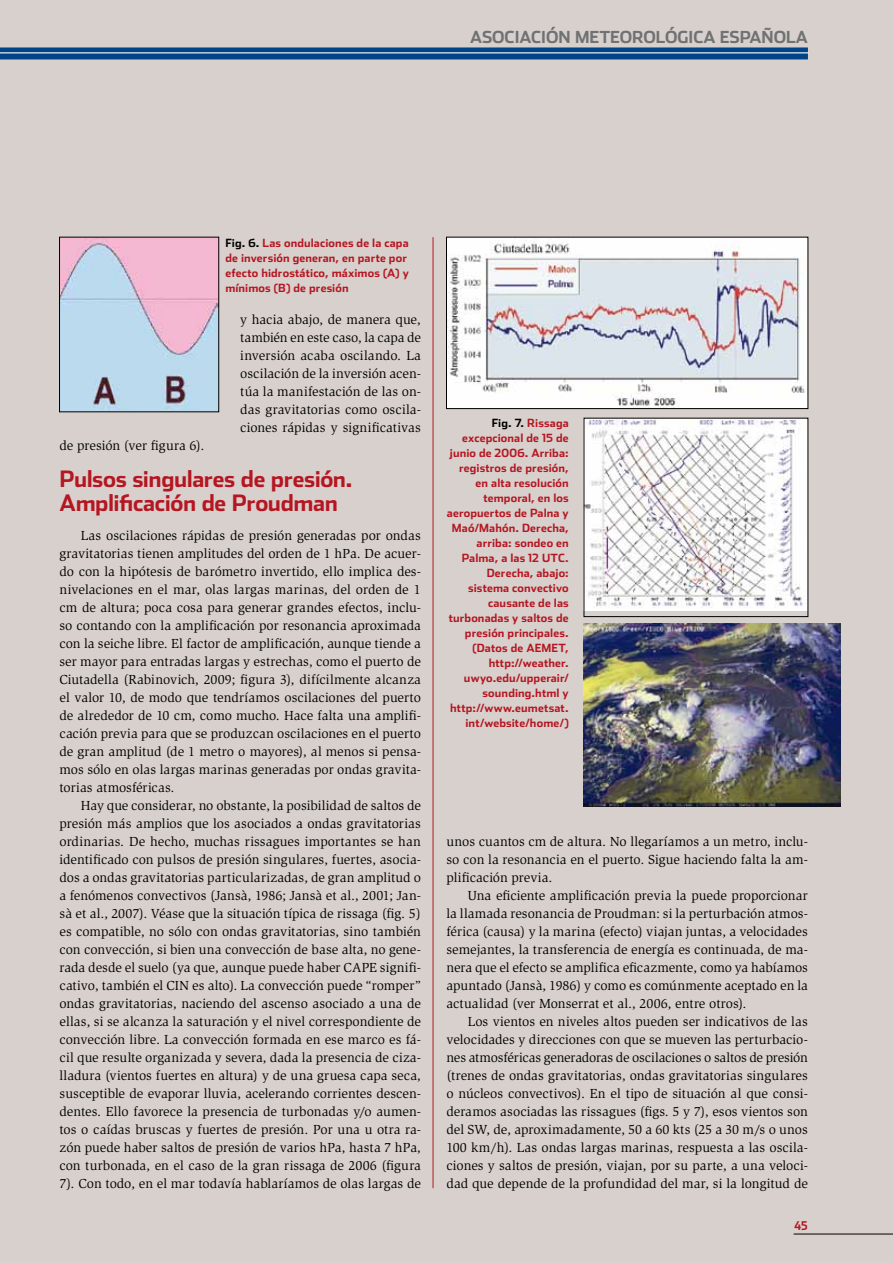
<style>
.page{position:relative;width:893px;height:1263px;background:#d7d0cc}
.page>*{position:absolute;margin:0;border:0;box-sizing:border-box;transform-origin:0 0}
.t1{font:700 22.5px/24px "Stainless";letter-spacing:-.02em;color:#b51621}
.t2{font:700 16.5px "Stainless";color:#707172}
.t3{font:13.5px/18px "Slimbach Std";letter-spacing:.005em;color:#000;text-align:justify}
.t4{font:700 12px "Stainless Cond";color:#b51621}
.t5{font:700 11.25px/15px "Stainless";letter-spacing:.015em;color:#b51621;text-align:right}
.s1{color:#000}
</style>
<div class="page">
<div style="left:0;top:47px;width:808px;height:12px;background:#004387"></div>
<hr style="left:0;top:52px;width:808px;height:1px;background:#fff">
<hr style="left:794px;top:1234px;width:99px;height:1px;background:#000">
<hr style="left:433px;top:237px;width:1px;height:951px;background:#b51621">
<img style="left:61px;top:239px;width:156px;height:171px">
<div style="left:59px;top:237px;width:160px;height:175px;border:1px solid #000"></div>
<img style="left:448px;top:239px;width:358px;height:168px">
<div style="left:446px;top:237px;width:362px;height:172px;border:1px solid #000"></div>
<img style="left:586px;top:420px;width:220px;height:191px">
<img style="left:584px;top:623px;width:256px;height:184px">
<p class="t2" style="left:470px;top:27px;width:11px">ASOCIACIÓN</p>
<p class="t2" style="left:575px;top:27px;width:26px">METEOROLÓGICA</p>
<p class="t2" style="left:720px;top:27px;width:66px">ESPAÑOLA</p>
<p class="t5" style="left:225px;top:236px;width:185px;text-align:left"><span class="s1">Fig. 6.</span> Las ondulaciones de la capa de inversión generan, en parte por efecto hidrostático, máximos (A) y mínimos (B) de presión</p>
<p class="t3" style="left:240px;top:311px;width:182px">y hacia abajo, de manera que, también en este caso, la capa de inversión acaba oscilando. La oscilación de la inversión acen&shy;túa la manifestación de las on&shy;das gravitatorias como oscila&shy;ciones rápidas y significativas</p>
<p class="t3" style="left:60px;top:437px;width:146px">de presión (ver figura 6).</p>
<h1 class="t1" style="left:60px;top:467px;width:295px">Pulsos singulares de presión.<br>Amplificación de Proudman</h1>
<p class="t3" style="left:60px;top:527px;width:363px;text-indent:21px">Las oscilaciones rápidas de presión generadas por ondas gravitatorias tienen amplitudes del orden de 1 hPa. De acuer&shy;do con la hipótesis de barómetro invertido, ello implica des&shy;nivelaciones en el mar, olas largas marinas, del orden de 1 cm de altura; poca cosa para generar grandes efectos, inclu&shy;so contando con la amplificación por resonancia aproximada con la seiche libre. El factor de amplificación, aunque tiende a ser mayor para entradas largas y estrechas, como el puerto de Ciutadella (Rabinovich, 2009; figura 3), difícilmente alcanza el valor 10, de modo que tendríamos oscilaciones del puerto de alrededor de 10 cm, como mucho. Hace falta una amplifi&shy;cación previa para que se produzcan oscilaciones en el puerto de gran amplitud (de 1 metro o mayores), al menos si pensa&shy;mos sólo en olas largas marinas generadas por ondas gravita&shy;torias atmosféricas.</p>
<p class="t3" style="left:60px;top:797px;width:363px;text-indent:21px">Hay que considerar, no obstante, la posibilidad de saltos de presión más amplios que los asociados a ondas gravitatorias ordinarias. De hecho, muchas rissagues importantes se han identificado con pulsos de presión singulares, fuertes, asocia&shy;dos a ondas gravitatorias particularizadas, de gran amplitud o a fenómenos convectivos (Jansà, 1986; Jansà et al., 2001; Jan&shy;sà et al., 2007). Véase que la situación típica de rissaga (fig. 5) es compatible, no sólo con ondas gravitatorias, sino también con convección, si bien una convección de base alta, no gene&shy;rada desde el suelo (ya que, aunque puede haber CAPE signifi&shy;cativo, también el CIN es alto). La convección puede “romper” ondas gravitatorias, naciendo del ascenso asociado a una de ellas, si se alcanza la saturación y el nivel correspondiente de convección libre. La convección formada en ese marco es fá&shy;cil que resulte organizada y severa, dada la presencia de ciza&shy;lladura (vientos fuertes en altura) y de una gruesa capa seca, susceptible de evaporar lluvia, acelerando corrientes descen&shy;dentes. Ello favorece la presencia de turbonadas y/o aumen&shy;tos o caídas bruscas y fuertes de presión. Por una u otra ra&shy;zón puede haber saltos de presión de varios hPa, hasta 7 hPa, con turbonada, en el caso de la gran rissaga de 2006 (figura 7). Con todo, en el mar todavía hablaríamos de olas largas de</p>
<p class="t5" style="left:492px;top:416px;width:79px"><span class="s1">Fig. 7.</span> Rissaga</p>
<p class="t5" style="left:462px;top:431px;width:108px">excepcional de 15 de</p>
<p class="t5" style="left:450px;top:446px;width:120px">junio de 2006. Arriba:</p>
<p class="t5" style="left:459px;top:461px;width:111px">registros de presión,</p>
<p class="t5" style="left:476px;top:476px;width:95px">en alta resolución</p>
<p class="t5" style="left:483px;top:491px;width:87px">temporal, en los</p>
<p class="t5" style="left:447px;top:506px;width:123px">aeropuertos de Palna y</p>
<p class="t5" style="left:452px;top:521px;width:118px">Maó/Mahón. Derecha,</p>
<p class="t5" style="left:477px;top:536px;width:94px">arriba: sondeo en</p>
<p class="t5" style="left:462px;top:551px;width:89px">Palma, a las 12 UTC</p>
<p class="t5" style="left:449px;top:551px;width:121px">.<br>Derecha, abajo: sistema convectivo causante de las turbonadas y saltos de presión principales. (Datos de AEMET, http://weather. uwyo.edu/upperair/ sounding.html y http://www.eumetsat. int/website/home/)</p>
<p class="t3" style="left:446px;top:832px;width:363px">unos cuantos cm de altura. No llegaríamos a un metro, inclu&shy;so con la resonancia en el puerto. Sigue haciendo falta la am&shy;plificación previa.</p>
<p class="t3" style="left:446px;top:886px;width:363px;text-indent:21px">Una eficiente amplificación previa la puede proporcionar la llamada resonancia de Proudman: si la perturbación atmos&shy;férica (causa) y la marina (efecto) viajan juntas, a velocidades semejantes, la transferencia de energía es continuada, de ma&shy;nera que el efecto se amplifica eficazmente, como ya habíamos apuntado (Jansà, 1986) y como es comúnmente aceptado en la actualidad (ver Monserrat et al., 2006, entre otros).</p>
<p class="t3" style="left:446px;top:1012px;width:363px;text-indent:21px">Los vientos en niveles altos pueden ser indicativos de las velocidades y direcciones con que se mueven las perturbacio&shy;nes atmosféricas generadoras de oscilaciones o saltos de presión (trenes de ondas gravitatorias, ondas gravitatorias singulares o núcleos convectivos). En el tipo de situación al que consi&shy;deramos asociadas las rissagues (figs. 5 y 7), esos vientos son del SW, de, aproximadamente, 50 a 60 kts (25 a 30 m/s o unos 100 km/h). Las ondas largas marinas, respuesta a las oscila&shy;ciones y saltos de presión, viajan, por su parte, a una veloci&shy;dad que depende de la profundidad del mar, si la longitud de</p>
<p class="t4" style="left:795px;top:1218px;width:15px">45</p>
</div>
